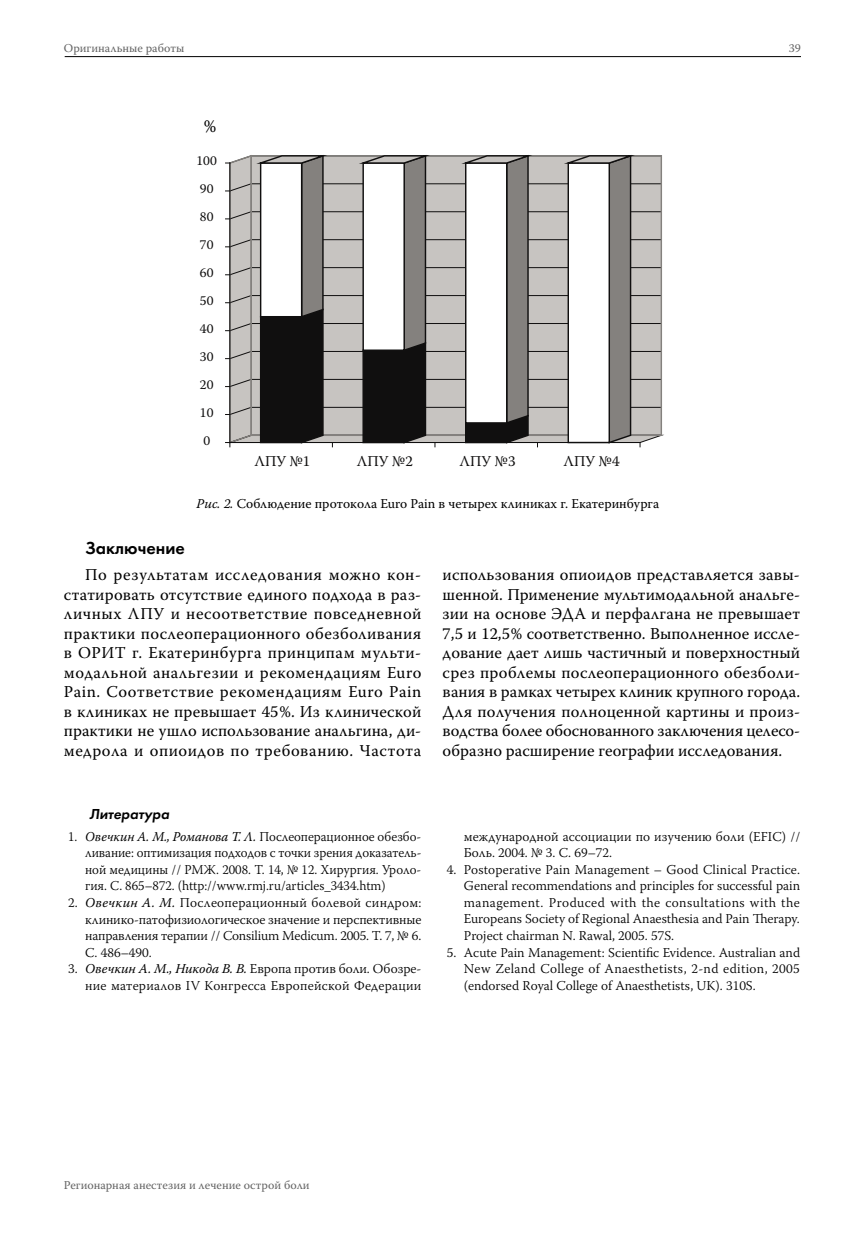
<style>
.page{position:relative;width:864px;height:1234px;background:#fff}
.page>*{position:absolute;margin:0;border:0;box-sizing:border-box;transform-origin:0 0}
.t1{font:18px "Futura Demi C";color:#000}
.t2{font:18px "Warnock Pro";color:#000}
.t3{font:16.5px/19.5px "Warnock Pro";color:#000;text-align:justify}
.t4{font:15px "Warnock Pro";color:#100f0f}
.t5{font:italic 15px "Futura Demi C";color:#000}
.t6{font:300 13.5px/16.5px "Warnock Pro";color:#000;text-align:justify}
.t7{font:300 13.5px/16.5px "Warnock Pro";letter-spacing:.02em;color:#000;text-align:right}
.t8{font:13.5px "Warnock Pro";color:#000}
.t9{font:13.5px "Warnock Pro";letter-spacing:.005em;color:#100f0f}
.t10{font:12px "Warnock Pro";color:#636363}
.s1{font-style:italic}
.s2{font-weight:400;font-style:italic}
</style>
<div class="page">
<hr style="left:65px;top:56px;width:735px;height:1px;background:#000">
<svg style="left:225px;top:155px;width:436px;height:292px"></svg>
<p class="t10" style="left:64px;top:41px;width:122px">Оригинальные работы</p>
<h1 class="t2" style="left:203px;top:115px;width:14px">%</h1>
<p class="t9" style="left:196px;top:152px;width:22px">100</p>
<p class="t9" style="left:200px;top:180px;width:15px">90</p>
<p class="t9" style="left:200px;top:208px;width:15px">80</p>
<p class="t9" style="left:200px;top:236px;width:15px">70</p>
<p class="t9" style="left:200px;top:264px;width:15px">60</p>
<p class="t9" style="left:200px;top:292px;width:15px">50</p>
<p class="t9" style="left:200px;top:320px;width:15px">40</p>
<p class="t9" style="left:200px;top:348px;width:15px">30</p>
<p class="t9" style="left:200px;top:376px;width:15px">20</p>
<p class="t9" style="left:200px;top:404px;width:15px">10</p>
<p class="t9" style="left:203px;top:432px;width:8px">0</p>
<p class="t4" style="left:254px;top:452px;width:57px">ЛПУ №1</p>
<p class="t4" style="left:357px;top:452px;width:57px">ЛПУ №2</p>
<p class="t4" style="left:459px;top:452px;width:57px">ЛПУ №3</p>
<p class="t4" style="left:563px;top:452px;width:57px">ЛПУ №4</p>
<p class="t8" style="left:196px;top:495px;width:464px"><span class="s1">Рис. 2.</span> Соблюдение протокола Euro Pain в четырех клиниках г. Екатеринбурга</p>
<p class="t10" style="left:788px;top:41px;width:14px">39</p>
<h1 class="t1" style="left:85px;top:537px;width:101px">Заключение</h1>
<p class="t3" style="left:64px;top:564px;width:359px;text-indent:21px">По результатам исследования можно кон&shy;статировать отсутствие единого подхода в раз&shy;личных ЛПУ и несоответствие повседневной практики послеоперационного обезболивания в ОРИТ г. Екатеринбурга принципам мульти&shy;модальной анальгезии и рекомендациям Euro Pain. Соответствие рекомендациям Euro Pain в клиниках не превышает 45%. Из клинической практики не ушло использование анальгина, ди&shy;медрола и опиоидов по требованию. Частота</p>
<p class="t3" style="left:442px;top:564px;width:359px">использования опиоидов представляется завы&shy;шенной. Применение мультимодальной анальге&shy;зии на основе ЭДА и перфалгана не превышает 7,5 и 12,5% соответственно. Выполненное иссле&shy;дование дает лишь частичный и поверхностный срез проблемы послеоперационного обезболи&shy;вания в рамках четырех клиник крупного города.<br>Для получения полноценной картины и произ&shy;водства более обоснованного заключения целесо&shy;образно расширение географии исследования.</p>
<p class="t5" style="left:89px;top:805px;width:81px">Литература</p>
<p class="t6" style="left:85px;top:827px;width:338px;text-indent:-17px">1. <span class="s2">Овечкин А. М., Романова Т. Л.</span> Послеоперационное обезбо&shy;ливание: оптимизация подходов с точки зрения доказатель&shy;ной медицины // РМЖ. 2008. Т. 14, № 12. Хирургия. Уроло&shy;гия. С. 865–872. (http://www.rmj.ru/articles_3434.htm)</p>
<p class="t6" style="left:85px;top:893px;width:338px;text-indent:-17px">2. <span class="s2">Овечкин А. М.</span> Послеоперационный болевой синдром: клинико-патофизиологическое значение и перспективные направления терапии // Consilium Medicum. 2005. Т. 7, № 6.<br>С. 486–490.</p>
<p class="t7" style="left:68px;top:959px;width:355px">3. <span class="s2">Овечкин А. М., Никода В. В.</span> Европа против боли. Обозре&shy;ние материалов IV Конгресса Европейской Федерации</p>
<p class="t6" style="left:463px;top:827px;width:338px">международной ассоциации по изучению боли (EFIC) //<br>Боль. 2004. № 3. С. 69–72.</p>
<p class="t6" style="left:463px;top:860px;width:337px;text-indent:-17px">4. Postoperative Pain Management – Good Clinical Practice.<br>General recommendations and principles for successful pain management. Produced with the consultations with the Europeans Society of Regional Anaesthesia and Pain Therapy.<br>Project chairman N. Rawal, 2005. 57S.</p>
<p class="t6" style="left:463px;top:943px;width:337px;text-indent:-17px">5. Acute Pain Management: Scientific Evidence. Australian and New Zeland College of Anaesthetists, 2-nd edition, 2005 (endorsed Royal College of Anaesthetists, UK). 310S.</p>
<p class="t10" style="left:64px;top:1177px;width:247px">Регионарная анестезия и лечение острой боли</p>
</div>
